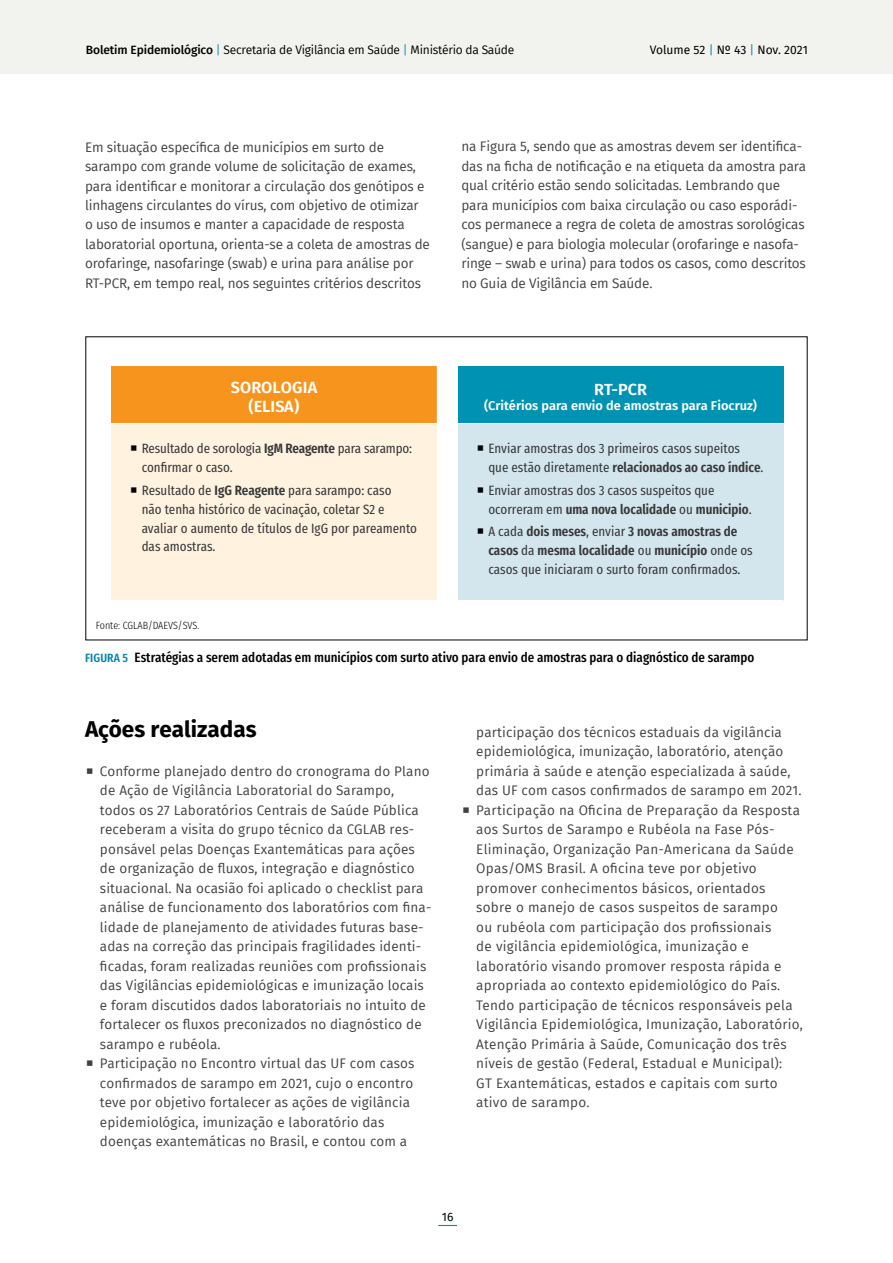
<style>
.page{position:relative;width:893px;height:1263px;background:#fff}
.page>*{position:absolute;margin:0;border:0;box-sizing:border-box;transform-origin:0 0}
.t1{font:700 22.5px "Fira Sans";color:#000}
.t2{font:600 16.2px/19.5px "Fira Sans";letter-spacing:.005em;color:#fff;text-align:center}
.t3{font:13.5px/19.5px "Fira Sans";letter-spacing:.01em;color:#414042}
.t4{font:13.5px/19.5px "Fira Sans";letter-spacing:-.01em;color:#414042}
.t5{font:13.5px/18.9px "Fira Sans Condensed";color:#383839}
.t6{font:500 13.5px "Fira Sans Condensed";color:#000}
.t7{font:600 12.75px "Fira Sans";color:#fff}
.t8{font:12px "Fira Sans";letter-spacing:-.02em;color:#000}
.t9{font:12px "Fira Sans";color:#000}
.t10{font:300 10.5px "Fira Sans Condensed";color:#000}
.s1{font-weight:500}
.s2{color:#098aa8}
.s3{color:#000}
.s4{font-weight:600}
.s5{font-weight:600;font-size:12px;color:#098aa8}
</style>
<div class="page">
<div style="left:0;top:0;width:893px;height:74px;background:#f2f2ee"></div>
<svg style="left:438px;top:1225px;width:19px;height:1px"></svg>
<div style="left:111px;top:366px;width:326px;height:57px;background:#f7941e"></div>
<div style="left:458px;top:366px;width:325px;height:57px;background:#0092b3"></div>
<div style="left:111px;top:423px;width:326px;height:177px;background:#fff2df"></div>
<div style="left:458px;top:423px;width:325px;height:177px;background:#d3e6ed"></div>
<hr style="left:111px;top:423px;width:326px;height:1px;background:#fff">
<hr style="left:458px;top:423px;width:325px;height:1px;background:#fff">
<p class="t8" style="left:86px;top:41px;width:430px"><span class="s1">Boletim Epidemiológico</span> <span class="s2">|</span> Secretaria de Vigilância em Saúde <span class="s2">|</span> Ministério da Saúde</p>
<p class="t9" style="left:650px;top:41px;width:160px">Volume 52 <span class="s2">|</span> Nº 43 <span class="s2">|</span> Nov. 2021</p>
<p class="t4" style="left:85px;top:137px;width:346px">Em situação específica de municípios em surto de sarampo com grande volume de solicitação de exames, para identificar e monitorar a circulação dos genótipos e linhagens circulantes do vírus, com objetivo de otimizar o uso de insumos e manter a capacidade de resposta laboratorial oportuna, orienta-se a coleta de amostras de orofaringe, nasofaringe (swab) e urina para análise por RT-PCR, em tempo real, nos seguintes critérios descritos</p>
<p class="t4" style="left:461px;top:137px;width:346px">na Figura 5, sendo que as amostras devem ser identifica&shy;das na ficha de notificação e na etiqueta da amostra para qual critério estão sendo solicitadas. Lembrando que para municípios com baixa circulação ou caso esporádi&shy;cos permanece a regra de coleta de amostras sorológicas (sangue) e para biologia molecular (orofaringe e nasofa&shy;ringe – swab e urina) para todos os casos, como descritos no Guia de Vigilância em Saúde.</p>
<p class="t2" style="left:231px;top:376px;width:88px">Sorologia (ELISA)</p>
<p class="t2" style="left:594px;top:378px;width:53px">RT-PCR</p>
<p class="t7" style="left:484px;top:395px;width:274px">(Critérios para envio de amostras para Fiocruz)</p>
<p class="t5" style="left:142px;top:437px;width:272px;text-indent:-11px"><span class="s3">○</span> Resultado de sorologia <span class="s4">IgM Reagente</span> para sarampo: confirmar o caso.</p>
<p class="t5" style="left:142px;top:479px;width:277px;text-indent:-11px"><span class="s3">○</span> Resultado de <span class="s4">IgG Reagente</span> para sarampo: caso<br>não tenha histórico de vacinação, coletar S2 e avaliar o aumento de títulos de IgG por pareamento das amostras.</p>
<p class="t5" style="left:488px;top:437px;width:277px;text-indent:-11px"><span class="s3">○</span> Enviar amostras dos 3 primeiros casos supeitos que estão diretamente <span class="s4">relacionados ao caso índice</span>.</p>
<p class="t5" style="left:488px;top:479px;width:265px;text-indent:-11px"><span class="s3">○</span> Enviar amostras dos 3 casos suspeitos que ocorreram em <span class="s4">uma nova localidade</span> ou <span class="s4">municipio</span>.</p>
<p class="t5" style="left:488px;top:521px;width:266px;text-indent:-11px"><span class="s3">○</span> A cada <span class="s4">dois meses</span>, enviar <span class="s4">3 novas amostras de casos</span> da <span class="s4">mesma localidade</span> ou <span class="s4">município</span> onde os casos que iniciaram o surto foram confirmados.</p>
<p class="t10" style="left:96px;top:616px;width:105px">Fonte: CGLAB/DAEVS/SVS.</p>
<p class="t6" style="left:85px;top:645px;width:671px"><span class="s5">Figura 5</span> Estratégias a serem adotadas em municípios com surto ativo para envio de amostras para o diagnóstico de sarampo</p>
<h1 class="t1" style="left:85px;top:710px;width:173px">Ações realizadas</h1>
<p class="t3" style="left:100px;top:761px;width:333px">Conforme planejado dentro do cronograma do Plano de Ação de Vigilância Laboratorial do Sarampo, todos os 27 Laboratórios Centrais de Saúde Pública receberam a visita do grupo técnico da CGLAB res&shy;ponsável pelas Doenças Exantemáticas para ações de organização de fluxos, integração e diagnóstico situacional. Na ocasião foi aplicado o checklist para análise de funcionamento dos laboratórios com fina&shy;lidade de planejamento de atividades futuras base&shy;adas na correção das principais fragilidades identi&shy;ficadas, foram realizadas reuniões com profissionais das Vigilâncias epidemiológicas e imunização locais e foram discutidos dados laboratoriais no intuito de fortalecer os fluxos preconizados no diagnóstico de sarampo e rubéola.<br>Participação no Encontro virtual das UF com casos confirmados de sarampo em 2021, cujo o encontro teve por objetivo fortalecer as ações de vigilância epidemiológica, imunização e laboratório das doenças exantemáticas no Brasil, e contou com a</p>
<p class="t3" style="left:476px;top:722px;width:328px">participação dos técnicos estaduais da vigilância epidemiológica, imunização, laboratório, atenção primária à saúde e atenção especializada à saúde, das UF com casos confirmados de sarampo em 2021.<br>Participação na Oficina de Preparação da Resposta aos Surtos de Sarampo e Rubéola na Fase Pós-Eliminação, Organização Pan-Americana da Saúde Opas/OMS Brasil. A oficina teve por objetivo promover conhecimentos básicos, orientados sobre o manejo de casos suspeitos de sarampo<br>ou rubéola com participação dos profissionais<br>de vigilância epidemiológica, imunização e laboratório visando promover resposta rápida e apropriada ao contexto epidemiológico do País.<br>Tendo participação de técnicos responsáveis pela Vigilância Epidemiológica, Imunização, Laboratório, Atenção Primária à Saúde, Comunicação dos três níveis de gestão (Federal, Estadual e Municipal):<br>GT Exantemáticas, estados e capitais com surto ativo de sarampo.</p>
<p class="t9" style="left:442px;top:1207px;width:13px">16</p>
</div>
